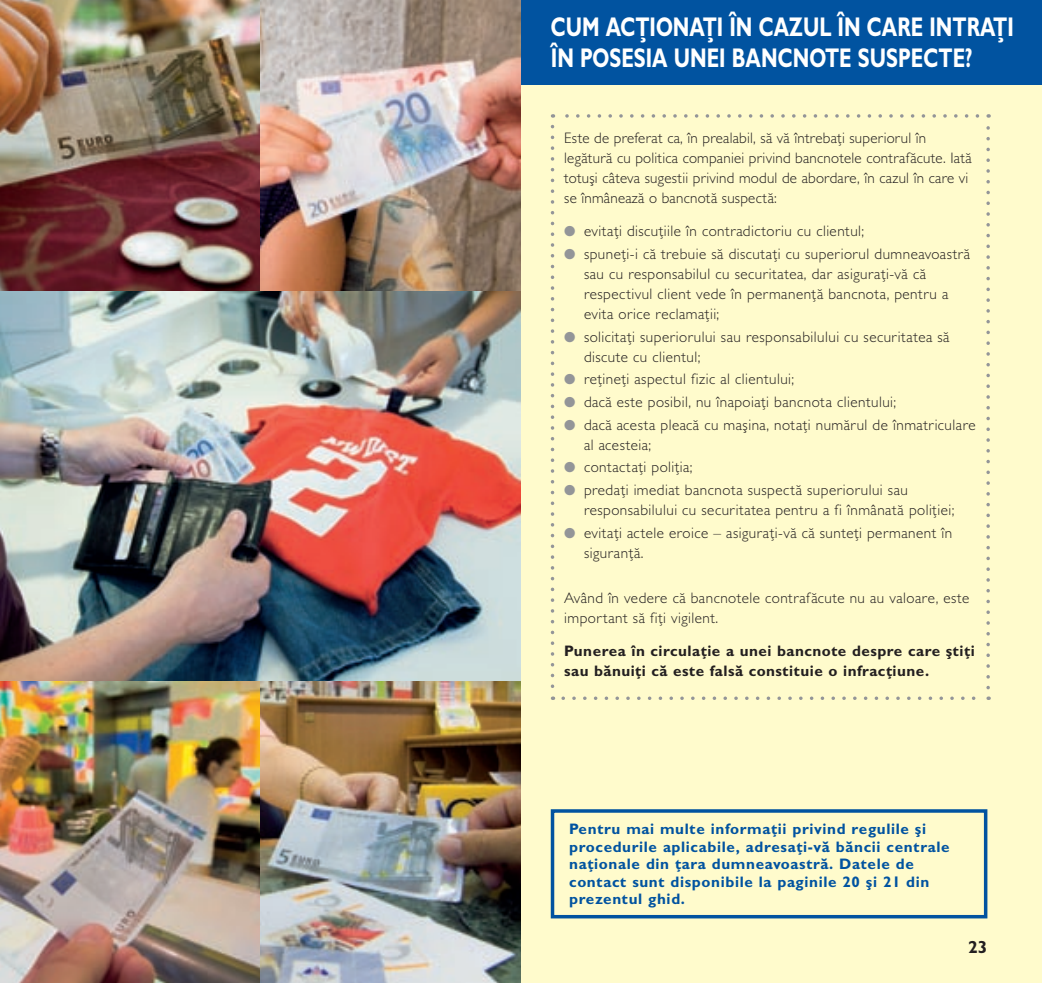
<style>
.page{position:relative;width:1042px;height:983px;background:#fff}
.page>*{position:absolute;margin:0;border:0;box-sizing:border-box;transform-origin:0 0}
.t1{font:700 27.12px/31.5px "Gill Sans MT Pro";color:#fff;scale:.73 1}
.t2{font:700 17.5px "Gill Sans MT Pro";color:#231f20}
.t3{font:300 15.22px/20.1px "Gill Sans MT Pro";letter-spacing:.03em;color:#231f20}
.t4{font:700 15.22px/17.5px "Gill Sans MT Pro";letter-spacing:.04em;color:#0153a0}
.t5{font:700 15.22px/20.1px "Gill Sans MT Pro";letter-spacing:.03em;color:#231f20}
.s1{color:#939598}
</style>
<div class="page">
<div style="left:0;top:77px;width:1042px;height:905px;background:#fffbcc"></div>
<div style="left:521px;top:0;width:521px;height:84px;background:#0153a0"></div>
<svg style="left:551px;top:126px;width:3px;height:573px"></svg>
<svg style="left:563px;top:696px;width:426px;height:3px"></svg>
<svg style="left:986px;top:114px;width:4px;height:573px"></svg>
<svg style="left:552px;top:114px;width:425px;height:4px"></svg>
<img style="left:0;top:0;width:260px;height:292px">
<img style="left:260px;top:0;width:261px;height:292px">
<img style="left:0;top:680px;width:260px;height:302px">
<img style="left:260px;top:680px;width:261px;height:302px">
<img style="left:0;top:292px;width:521px;height:388px">
<div style="left:551px;top:809px;width:436px;height:109px;border:4px solid #0153a0"></div>
<h1 class="t1" style="left:551px;top:10px;width:636px">CUM ACŢIONAŢI ÎN CAZUL ÎN CARE INTRAŢI<br>ÎN POSESIA UNEI BANCNOTE SUSPECTE?</h1>
<p class="t3" style="left:564px;top:127px;width:409px">Este de preferat ca, în prealabil, să vă întrebaţi superiorul în legătură cu politica companiei privind bancnotele contrafăcute. Iată totuşi câteva sugestii privind modul de abordare, în cazul în care vi se înmânează o bancnotă suspectă:</p>
<p class="t3" style="left:564px;top:220px;width:302px"><span class="s1">●</span> evitaţi discuţiile în contradictoriu cu clientul;</p>
<p class="t3" style="left:584px;top:243px;width:388px;text-indent:-20px"><span class="s1">●</span> spuneţi-i că trebuie să discutaţi cu superiorul dumneavoastră sau cu responsabilul cu securitatea, dar asiguraţi-vă că respectivul client vede în permanenţă bancnota, pentru a evita orice reclamaţii;</p>
<p class="t3" style="left:584px;top:326px;width:367px;text-indent:-20px"><span class="s1">●</span> solicitaţi superiorului sau responsabilului cu securitatea să discute cu clientul;</p>
<p class="t3" style="left:564px;top:369px;width:232px"><span class="s1">●</span> reţineţi aspectul fizic al clientului;</p>
<p class="t3" style="left:564px;top:391px;width:334px"><span class="s1">●</span> dacă este posibil, nu înapoiaţi bancnota clientului;</p>
<p class="t3" style="left:584px;top:414px;width:393px;text-indent:-20px"><span class="s1">●</span> dacă acesta pleacă cu maşina, notaţi numărul de înmatriculare al acesteia;</p>
<p class="t3" style="left:564px;top:457px;width:130px"><span class="s1">●</span> contactaţi poliţia;</p>
<p class="t3" style="left:584px;top:479px;width:372px;text-indent:-20px"><span class="s1">●</span> predaţi imediat bancnota suspectă superiorului sau responsabilului cu securitatea pentru a fi înmânată poliţiei;</p>
<p class="t3" style="left:584px;top:522px;width:370px;text-indent:-20px"><span class="s1">●</span> evitaţi actele eroice – asiguraţi-vă că sunteţi permanent în siguranţă.</p>
<p class="t3" style="left:564px;top:587px;width:407px">Având în vedere că bancnotele contrafăcute nu au valoare, este important să fiţi vigilent.</p>
<p class="t5" style="left:564px;top:640px;width:412px">Punerea în circulaţie a unei bancnote despre care ştiţi sau bănuiţi că este falsă constituie o infracţiune.</p>
<p class="t4" style="left:569px;top:819px;width:382px">Pentru mai multe informaţii privind regulile şi procedurile aplicabile, adresaţi-vă băncii centrale naţionale din ţara dumneavoastră. Datele de contact sunt disponibile la paginile 20 şi 21 din prezentul ghid.</p>
<p class="t2" style="left:968px;top:936px;width:21px">23</p>
</div>
